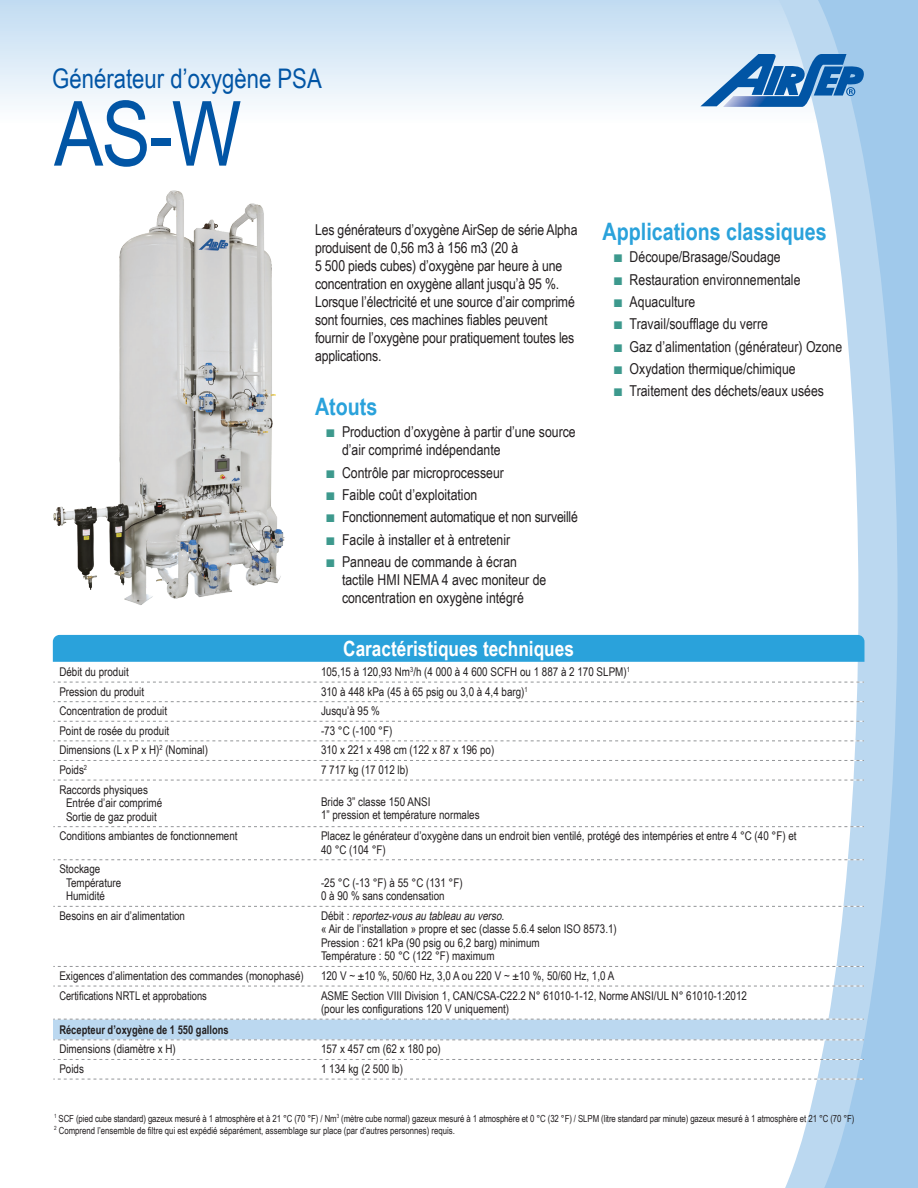
<style>
.page{position:relative;width:918px;height:1188px;background:#fff}
.page>*{position:absolute;margin:0;border:0;box-sizing:border-box;transform-origin:0 0}
.t1{font:90px "Arial Narrow";color:#0155a5}
.t2{font:27px "Arial Narrow";color:#0155a5}
.Large_Subhead{font:700 24px "Arial Narrow";color:#2aa2db}
.Table_Headings{font:700 21px "Arial Narrow";color:#fff}
.Paragraphs{font:15px/18px "Arial Narrow";color:#231f20}
.Specs_Table{font:12px/13.5px "Arial Narrow";color:#231f20}
.Specs_Table-2{font:italic 12px "Arial Narrow";color:#231f20}
.Specs_Table-3{font:12px "Arial Narrow";color:#231f20;scale:.95 1}
.Titles{font:700 12px "Arial Narrow";color:#231f20;scale:.95 1}
.t3{font:9.75px/12px "Arial Narrow";letter-spacing:-.01em;color:#231f20}
.s1{font-family:"Arial";font-size:16.5px;color:#3d998d}
.s2{font-style:normal}
</style>
<div class="page">
<div style="left:0;top:0;width:918px;height:125px;background:linear-gradient(to bottom,#c0dbf1,#fefefe)"></div>
<svg style="left:770px;top:0;width:40px;height:1188px"></svg>
<svg style="left:810px;top:0;width:108px;height:1188px"></svg>
<svg style="left:700px;top:54px;width:164px;height:53px;background:#669acb"></svg>
<div style="left:53px;top:1019px;width:811px;height:21px;background:#bbd8f0"></div>
<svg style="left:53px;top:682px;width:811px;height:1px"></svg>
<svg style="left:53px;top:701px;width:811px;height:1px"></svg>
<svg style="left:53px;top:721px;width:811px;height:1px"></svg>
<svg style="left:53px;top:740px;width:811px;height:1px"></svg>
<svg style="left:53px;top:760px;width:811px;height:1px"></svg>
<svg style="left:53px;top:780px;width:811px;height:1px"></svg>
<svg style="left:53px;top:826px;width:811px;height:1px"></svg>
<svg style="left:53px;top:859px;width:811px;height:1px"></svg>
<svg style="left:53px;top:906px;width:811px;height:1px"></svg>
<svg style="left:53px;top:966px;width:811px;height:1px"></svg>
<svg style="left:53px;top:986px;width:811px;height:1px"></svg>
<svg style="left:53px;top:1019px;width:811px;height:1px"></svg>
<svg style="left:53px;top:1040px;width:811px;height:1px"></svg>
<svg style="left:53px;top:1059px;width:811px;height:1px"></svg>
<svg style="left:53px;top:1079px;width:811px;height:1px"></svg>
<div style="left:53px;top:635px;width:811px;height:27px;background:#2aa2db"></div>
<img style="left:53px;top:190px;width:232px;height:415px">
<p class="t2" style="left:52px;top:59px;width:271px">Générateur d’oxygène PSA</p>
<p class="t1" style="left:54px;top:68px;width:189px">AS-W</p>
<p class="Paragraphs" style="left:315px;top:221px;width:264px">Les générateurs d’oxygène AirSep de série Alpha produisent de 0,56 m3 à 156 m3 (20 à<br>5 500 pieds cubes) d’oxygène par heure à une concentration en oxygène allant jusqu’à 95 %.<br>Lorsque l’électricité et une source d’air comprimé sont fournies, ces machines fiables peuvent fournir de l’oxygène pour pratiquement toutes les applications.</p>
<p class="Large_Subhead" style="left:315px;top:388px;width:64px">Atouts</p>
<p class="Paragraphs" style="left:342px;top:422px;width:235px;text-indent:-16px"><span class="s1">■</span> Production d’oxygène à partir d’une source d’air comprimé indépendante</p>
<p class="Paragraphs" style="left:326px;top:463px;width:180px"><span class="s1">■</span> Contrôle par microprocesseur</p>
<p class="Paragraphs" style="left:326px;top:485px;width:153px"><span class="s1">■</span> Faible coût d’exploitation</p>
<p class="Paragraphs" style="left:326px;top:507px;width:254px"><span class="s1">■</span> Fonctionnement automatique et non surveillé</p>
<p class="Paragraphs" style="left:326px;top:530px;width:186px"><span class="s1">■</span> Facile à installer et à entretenir</p>
<p class="Paragraphs" style="left:342px;top:552px;width:206px;text-indent:-16px"><span class="s1">■</span> Panneau de commande à écran tactile HMI NEMA 4 avec moniteur de concentration en oxygène intégré</p>
<p class="Table_Headings" style="left:343px;top:633px;width:232px">Caractéristiques techniques</p>
<p class="Large_Subhead" style="left:603px;top:213px;width:226px">Applications classiques</p>
<p class="Paragraphs" style="left:613px;top:247px;width:169px"><span class="s1">■</span> Découpe/Brasage/Soudage</p>
<p class="Paragraphs" style="left:613px;top:270px;width:189px"><span class="s1">■</span> Restauration environnementale</p>
<p class="Paragraphs" style="left:613px;top:292px;width:84px"><span class="s1">■</span> Aquaculture</p>
<p class="Paragraphs" style="left:613px;top:314px;width:156px"><span class="s1">■</span> Travail/soufflage du verre</p>
<p class="Paragraphs" style="left:613px;top:337px;width:231px"><span class="s1">■</span> Gaz d’alimentation (générateur) Ozone</p>
<p class="Paragraphs" style="left:613px;top:359px;width:184px"><span class="s1">■</span> Oxydation thermique/chimique</p>
<p class="Paragraphs" style="left:613px;top:381px;width:212px"><span class="s1">■</span> Traitement des déchets/eaux usées</p>
<p class="Specs_Table" style="left:59px;top:665px;width:71px">Débit du produit</p>
<p class="Specs_Table" style="left:321px;top:665px;width:310px">105,15 à 120,93 Nm<sup>3</sup>/h (4 000 à 4 600 SCFH ou 1 887 à 2 170 SLPM)<sup>1</sup></p>
<p class="Specs_Table" style="left:59px;top:684px;width:86px">Pression du produit</p>
<p class="Specs_Table" style="left:321px;top:684px;width:208px">310 à 448 kPa (45 à 65 psig ou 3,0 à 4,4 barg)<sup>1</sup></p>
<p class="Specs_Table" style="left:59px;top:704px;width:109px">Concentration de produit</p>
<p class="Specs_Table" style="left:321px;top:704px;width:61px">Jusqu’à 95 %</p>
<p class="Specs_Table" style="left:59px;top:723px;width:111px">Point de rosée du produit</p>
<p class="Specs_Table" style="left:321px;top:723px;width:73px">-73 °C (-100 °F)</p>
<p class="Specs_Table" style="left:59px;top:743px;width:150px">Dimensions (L x P x H)<sup>2</sup> (Nominal)</p>
<p class="Specs_Table" style="left:321px;top:743px;width:175px">310 x 221 x 498 cm (122 x 87 x 196 po)</p>
<p class="Specs_Table" style="left:59px;top:763px;width:29px">Poids<sup>2</sup></p>
<p class="Specs_Table" style="left:321px;top:763px;width:89px">7 717 kg (17 012 lb)</p>
<p class="Specs_Table" style="left:59px;top:782px;width:90px">Raccords physiques</p>
<p class="Specs_Table" style="left:66px;top:796px;width:98px">Entrée d’air comprimé<br>Sortie de gaz produit</p>
<p class="Specs_Table" style="left:321px;top:794px;width:111px">Bride 3” classe 150 ANSI</p>
<p class="Specs_Table" style="left:321px;top:808px;width:160px">1” pression et température normales</p>
<p class="Specs_Table" style="left:59px;top:829px;width:180px">Conditions ambiantes de fonctionnement</p>
<p class="Specs_Table" style="left:321px;top:829px;width:477px">Placez le générateur d’oxygène dans un endroit bien ventilé, protégé des intempéries et entre 4 °C (40 °F) et<br>40 °C (104 °F)</p>
<p class="Specs_Table" style="left:59px;top:862px;width:43px">Stockage</p>
<p class="Specs_Table" style="left:66px;top:875px;width:57px">Température</p>
<p class="Specs_Table" style="left:66px;top:889px;width:40px">Humidité</p>
<p class="Specs_Table" style="left:321px;top:875px;width:143px">-25 °C (-13 °F) à 55 °C (131 °F)</p>
<p class="Specs_Table" style="left:321px;top:889px;width:125px">0 à 90 % sans condensation</p>
<p class="Specs_Table" style="left:59px;top:909px;width:127px">Besoins en air d’alimentation</p>
<p class="Specs_Table-2" style="left:321px;top:907px;width:188px"><span class="s2">D é b i t :</span> reportez-vousautableauauverso.</p>
<p class="Specs_Table" style="left:321px;top:922px;width:297px">« Air de l’installation » propre et sec (classe 5.6.4 selon ISO 8573.1)</p>
<p class="Specs_Table" style="left:321px;top:936px;width:220px">Pression : 621 kPa (90 psig ou 6,2 barg) minimum</p>
<p class="Specs_Table" style="left:321px;top:949px;width:175px">Température : 50 °C (122 °F) maximum</p>
<p class="Specs_Table" style="left:59px;top:969px;width:246px">Exigences d’alimentation des commandes (monophasé)</p>
<p class="Specs_Table" style="left:321px;top:969px;width:295px">120 V ~ ±10 %, 50/60 Hz, 3,0 A ou 220 V ~ ±10 %, 50/60 Hz, 1,0 A</p>
<p class="Specs_Table-3" style="left:59px;top:987px;width:157px">Certifications NRTL et approbations</p>
<p class="Specs_Table" style="left:321px;top:988px;width:427px">ASME Section VIII Division 1, CAN/CSA-C22.2 N° 61010-1-12, Norme ANSI/UL N° 61010-1:2012 (pour les configurations 120 V uniquement)</p>
<p class="Titles" style="left:59px;top:1021px;width:180px">Récepteur d’oxygène de 1 550 gallons</p>
<p class="Specs_Table" style="left:59px;top:1042px;width:118px">Dimensions (diamètre x H)</p>
<p class="Specs_Table" style="left:321px;top:1042px;width:121px">157 x 457 cm (62 x 180 po)</p>
<p class="Specs_Table" style="left:59px;top:1062px;width:26px">Poids</p>
<p class="Specs_Table" style="left:321px;top:1062px;width:84px">1 134 kg (2 500 lb)</p>
<p class="t3" style="left:54px;top:1112px;width:802px"><sup>1</sup> SCF (pied cube standard) gazeux mesuré à 1 atmosphère et à 21 °C (70 °F) / Nm<sup>3</sup> (mètre cube normal) gazeux mesuré à 1 atmosphère et 0 °C (32 °F) / SLPM (litre standard par minute) gazeux mesuré à 1 atmosphère et 21 °C (70 °F)<br><sup>2</sup> Comprend l’ensemble de filtre qui est expédié séparément, assemblage sur place (par d’autres personnes) requis.</p>
</div>
